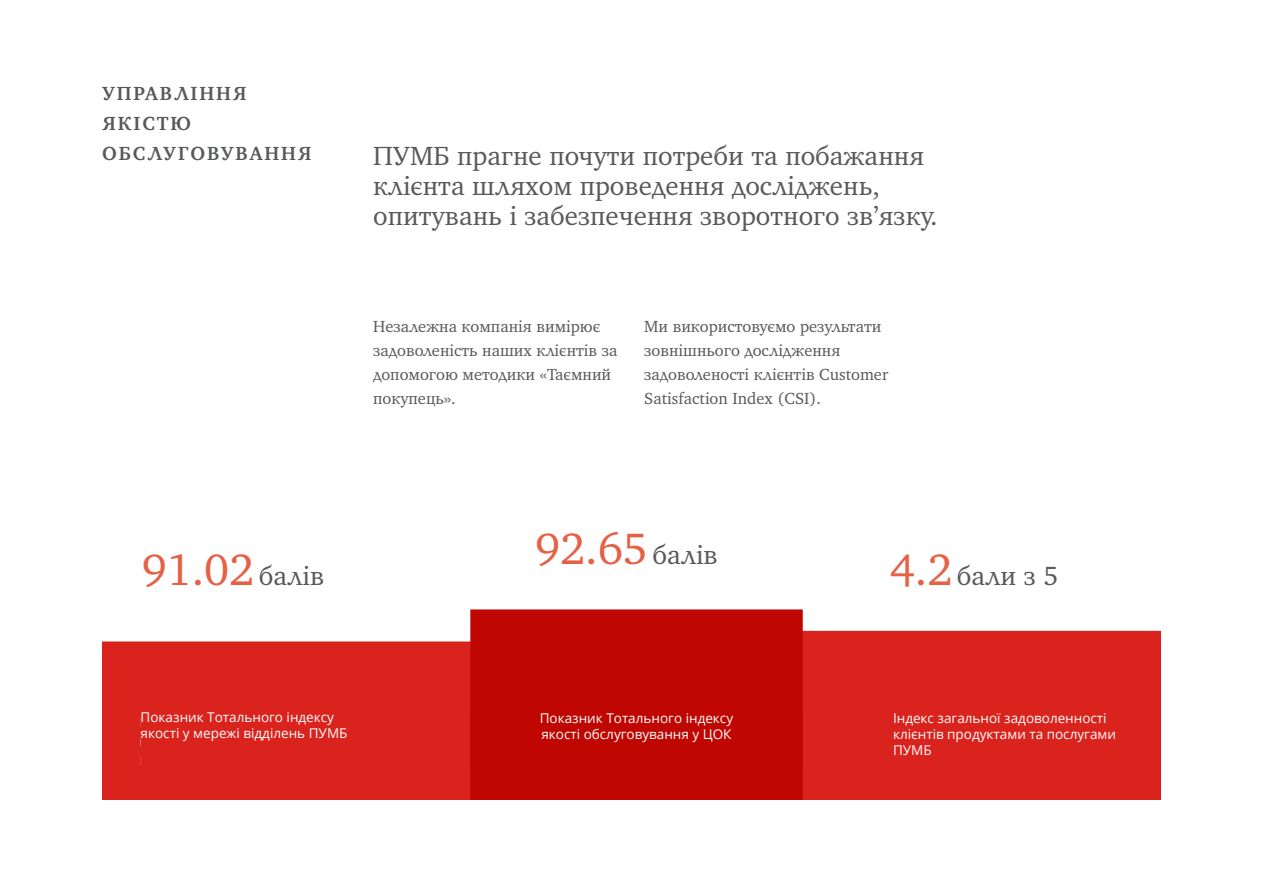
<style>
.page{position:relative;width:1263px;height:893px;background:#fff}
.page>*{position:absolute;margin:0;border:0;box-sizing:border-box;transform-origin:0 0}
.t1{font:45px "Khartiya";color:#e66045}
.t2{font:27px/30px "Khartiya";color:#58595b}
.t3{font:700 19.5px/30px "Khartiya";letter-spacing:.1em;color:#58595b}
.t4{font:16.5px/24px "Khartiya";color:#58595b}
.t5{font:13.5px/16.2px "Open Sans";color:#fff}
.s1{font-size:27px;color:#58595b}
.s2{font-size:45px;color:#e66045}
</style>
<div class="page">
<img style="left:102px;top:609px;width:1059px;height:190px">
<div style="left:141px;top:711px;width:247px;height:55px;background:#da231d"></div>
<div style="left:471px;top:712px;width:331px;height:55px;background:#bf0601"></div>
<div style="left:893px;top:712px;width:248px;height:55px;background:#da231d"></div>
<p class="t3" style="left:102px;top:79px;width:211px">УПРАВЛІННЯ<br>ЯКІСТЮ<br>ОБСЛУГОВУВАННЯ</p>
<h1 class="t1" style="left:142px;top:541px;width:184px">91.02 <span class="s1">балів</span></h1>
<h2 class="t2" style="left:373px;top:141px;width:566px">ПУМБ прагне почути потреби та побажання клієнта шляхом проведення досліджень, опитувань і забезпечення зворотного зв’язку.</h2>
<p class="t4" style="left:373px;top:315px;width:246px">Незалежна компанія вимірює задоволеність наших клієнтів за допомогою методики «Таємний покупець».</p>
<p class="t4" style="left:644px;top:315px;width:246px">Ми використовуємо результати зовнішнього дослідження задоволеності клієнтів Customer<br>Satisfaction Index (CSI).</p>
<h1 class="t1" style="left:535px;top:520px;width:184px">92.65 <span class="s1">балів</span></h1>
<h2 class="t2" style="left:890px;top:561px;width:170px"><span class="s2">4.2</span> бали з 5</h2>
<p class="t5" style="left:141px;top:708px;width:208px">Показник Тотального індексу якості у мережі відділень ПУМБ</p>
<p class="t5" style="left:540px;top:709px;width:195px">Показник Тотального індексу якості обслуговування у ЦОК</p>
<p class="t5" style="left:893px;top:709px;width:224px">Індекс загальної задоволенності клієнтів продуктами та послугами<br>ПУМБ</p>
</div>
